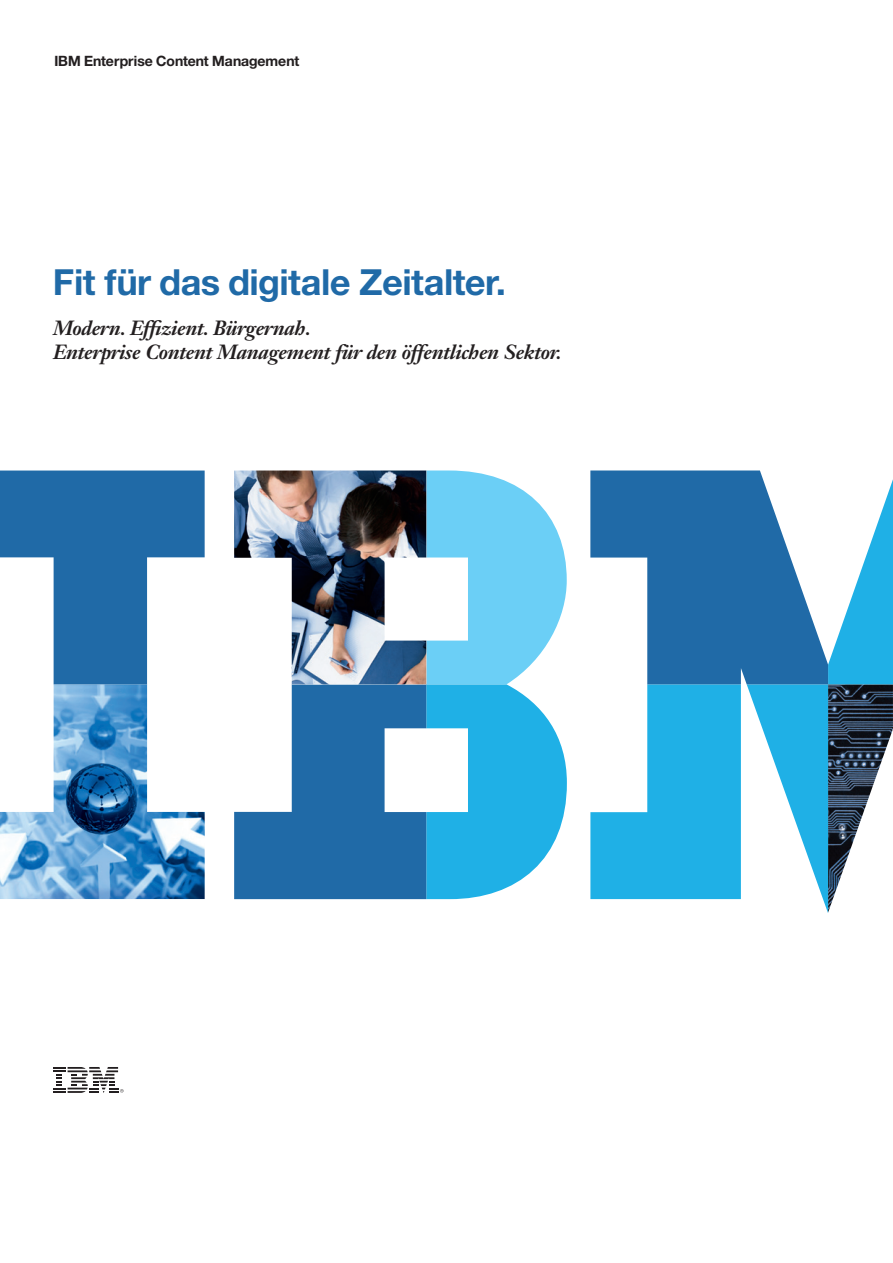
<style>
.page{position:relative;width:893px;height:1263px;background:#fff}
.page>*{position:absolute;margin:0;border:0;box-sizing:border-box;transform-origin:0 0}
.t1{font:36px "Helv Neue Boldfor IBM";color:#206aa7}
.t2{font:italic 700 20.25px/24px "Janson Text LT Std";letter-spacing:-.02em;color:#231f20}
.t3{font:14.25px "Helv Neue Boldfor IBM";color:#231f20}
</style>
<div class="page">
<img style="left:828px;top:684px;width:65px;height:229px">
<svg style="left:53px;top:1067px;width:71px;height:26px"></svg>
<img style="left:0;top:684px;width:205px;height:215px">
<svg style="left:0;top:470px;width:205px;height:214px"></svg>
<svg style="left:828px;top:479px;width:65px;height:205px"></svg>
<svg style="left:590px;top:684px;width:238px;height:229px;fill:#1fb0e6"></svg>
<svg style="left:590px;top:470px;width:238px;height:214px;fill:#206aa7"></svg>
<svg style="left:234px;top:470px;width:333px;height:429px"></svg>
<img style="left:234px;top:470px;width:192px;height:214px">
<p class="t3" style="left:54px;top:52px;width:247px">IBM Enterprise Content Management</p>
<p class="t1" style="left:53px;top:260px;width:453px">Fit für das digitale Zeitalter.</p>
<p class="t2" style="left:53px;top:316px;width:510px">Modern. Effizient. Bürgernah.<br>Enterprise Content Management für den öffentlichen Sektor.</p>
</div>
